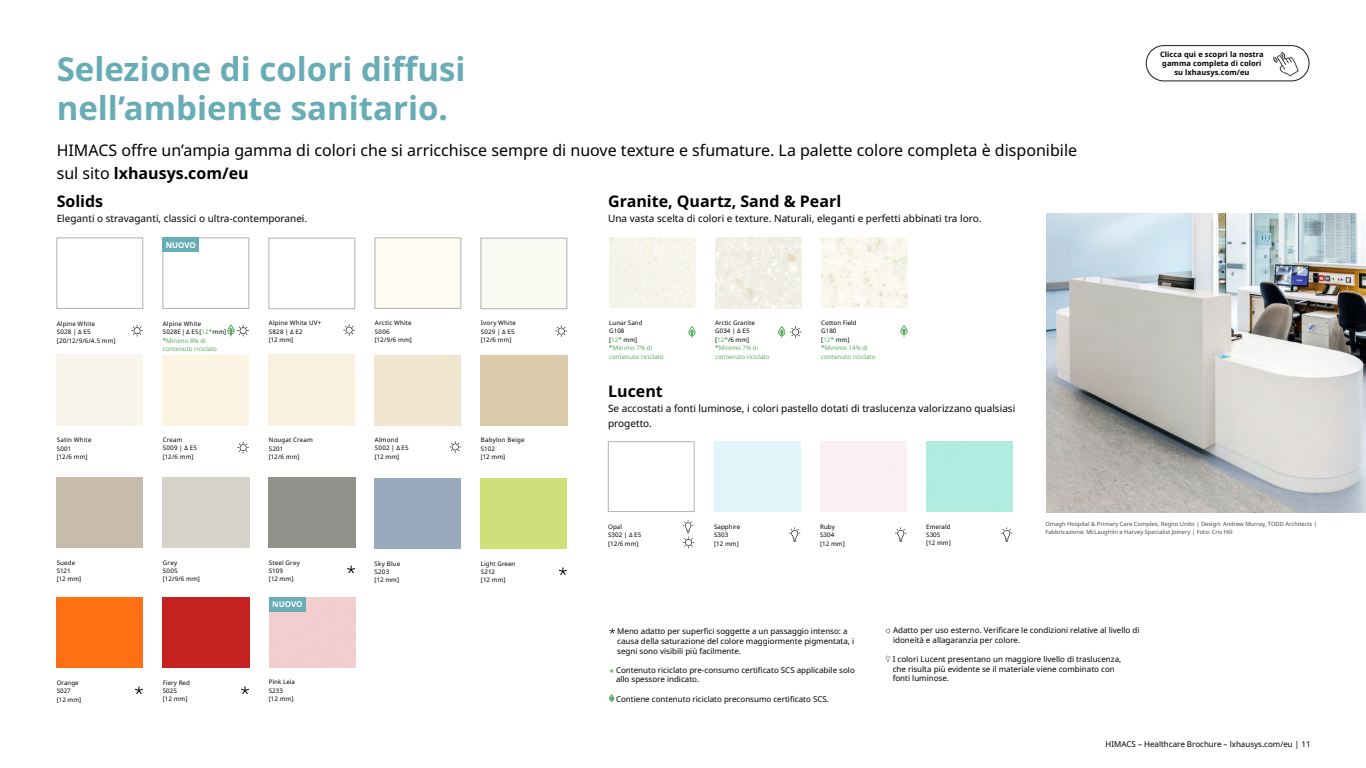
<style>
.page{position:relative;width:1366px;height:768px;background:#fff}
.page>*{position:absolute;margin:0;border:0;box-sizing:border-box;transform-origin:0 0}
.t1{font:700 33px/39.5px "Noto Sans";color:#68acb6}
.t2{font:16px/22.5px "Noto Sans";color:#000}
.t3{font:700 16px "Noto Sans";color:#000}
.t4{font:10px/15px "Noto Sans";color:#000}
.t5{font:8px/9.6px "Noto Sans";color:#000}
.t6{font:700 8px "Noto Sans";letter-spacing:-.005em;color:#fff}
.t7{font:700 7.5px/9px "Noto Sans";letter-spacing:.01em;color:#000;text-align:center}
.t8{font:6.2px/8.4px "Noto Sans";letter-spacing:.025em;color:#000}
.t9{font:6.2px/8.5px "Noto Sans";color:#58ad5f}
.t10{font:6.2px/8.4px "Noto Sans";letter-spacing:.005em;color:#000}
.t11{font:5.8px/7.2px "Noto Sans";color:#4d4d4d}
.s1{font-weight:700}
.s2{color:#000}
.s3{color:#58ad5f}
</style>
<div class="page">
<svg style="left:609px;top:628px;width:6px;height:6px"></svg>
<svg style="left:609px;top:694px;width:5px;height:9px"></svg>
<svg style="left:885px;top:628px;width:6px;height:6px"></svg>
<svg style="left:885px;top:655px;width:6px;height:7px"></svg>
<div style="left:1146px;top:45px;width:163px;height:36px;border:1px solid #000;border-radius:18px"></div>
<img style="left:1273px;top:51px;width:28px;height:27px">
<img style="left:1046px;top:214px;width:320px;height:298px">
<svg style="left:57px;top:238px;width:86px;height:71px"></svg>
<svg style="left:131px;top:325px;width:12px;height:12px"></svg>
<svg style="left:343px;top:324px;width:12px;height:12px"></svg>
<div style="left:375px;top:238px;width:86px;height:71px;border:1px solid #b1b4b4"></div>
<div style="left:481px;top:238px;width:86px;height:71px;background:#f9faf2"></div>
<svg style="left:555px;top:325px;width:12px;height:12px"></svg>
<svg style="left:237px;top:442px;width:12px;height:11px"></svg>
<svg style="left:449px;top:441px;width:12px;height:12px"></svg>
<svg style="left:347px;top:566px;width:8px;height:7px"></svg>
<svg style="left:559px;top:567px;width:8px;height:8px"></svg>
<div style="left:57px;top:597px;width:86px;height:70px;background:#ff6f14"></div>
<svg style="left:135px;top:686px;width:8px;height:8px"></svg>
<div style="left:163px;top:597px;width:86px;height:70px;background:#c52120"></div>
<svg style="left:241px;top:686px;width:8px;height:8px"></svg>
<img style="left:715px;top:238px;width:86px;height:70px">
<svg style="left:900px;top:325px;width:8px;height:12px"></svg>
<img style="left:822px;top:238px;width:85px;height:70px">
<div style="left:608px;top:441px;width:86px;height:71px;border:1px solid #b1b4b4"></div>
<svg style="left:683px;top:520px;width:11px;height:28px"></svg>
<svg style="left:789px;top:527px;width:11px;height:15px"></svg>
<svg style="left:895px;top:527px;width:11px;height:15px"></svg>
<svg style="left:1001px;top:527px;width:11px;height:15px"></svg>
<div style="left:269px;top:597px;width:86px;height:70px;background:#f3cece"></div>
<svg style="left:269px;top:238px;width:86px;height:71px"></svg>
<svg style="left:163px;top:238px;width:86px;height:71px"></svg>
<svg style="left:227px;top:325px;width:22px;height:12px"></svg>
<svg style="left:778px;top:326px;width:23px;height:12px"></svg>
<svg style="left:688px;top:326px;width:8px;height:12px"></svg>
<div style="left:163px;top:238px;width:36px;height:14px;background:#68acb6"></div>
<div style="left:269px;top:597px;width:37px;height:14px;background:#68acb6"></div>
<h1 class="t1" style="left:57px;top:50px;width:410px">Selezione di colori diffusi nell’ambiente sanitario.</h1>
<h2 class="t2" style="left:57px;top:139px;width:1022px">HIMACS offre un’ampia gamma di colori che si arricchisce sempre di nuove texture e sfumature. La palette colore completa è disponibile sul sito <span class="s1">lxhausys.com/eu</span></h2>
<h2 class="t3" style="left:608px;top:190px;width:235px">Granite, Quartz, Sand &amp; Pearl</h2>
<p class="t4" style="left:608px;top:211px;width:375px">Una vasta scelta di colori e texture. Naturali, eleganti e perfetti abbinati tra loro.</p>
<h2 class="t3" style="left:57px;top:190px;width:48px">Solids</h2>
<p class="t4" style="left:57px;top:211px;width:252px">Eleganti o stravaganti, classici o ultra-contemporanei.</p>
<p class="t6" style="left:166px;top:239px;width:32px">NUOVO</p>
<p class="t8" style="left:57px;top:320px;width:61px">Alpine White<br>S028 | ∆ E5 [20/12/9/6/4.5 mm]</p>
<p class="t8" style="left:269px;top:319px;width:54px">Alpine White UV+<br>S828 | ∆ E2<br>[12 mm]</p>
<p class="t8" style="left:375px;top:319px;width:39px">Arctic White<br>S006 [12/9/6 mm]</p>
<p class="t8" style="left:481px;top:319px;width:37px">Ivory White<br>S029 | ∆ E5 [12/6 mm]</p>
<p class="t9" style="left:163px;top:320px;width:65px"><span class="s2">Alpine White<br>S028E | ∆ E5 [</span>12⁕ <span class="s2">mm] </span>⁕Minimo 8% di contenuto riciclato</p>
<p class="t8" style="left:57px;top:436px;width:36px">Satin White<br>S001<br>[12/6 mm]</p>
<p class="t8" style="left:163px;top:436px;width:36px">Cream<br>S009 | ∆ E5 [12/6 mm]</p>
<p class="t8" style="left:269px;top:436px;width:46px">Nougat Cream<br>S201<br>[12/6 mm]</p>
<p class="t8" style="left:375px;top:436px;width:36px">Almond<br>S002 | ∆ E5 [12 mm]</p>
<p class="t8" style="left:481px;top:436px;width:45px">Babylon Beige<br>S102<br>[12 mm]</p>
<p class="t9" style="left:609px;top:319px;width:56px"><span class="s2">Lunar Sand<br>G108<br>[</span>12⁕ <span class="s2">mm] </span>⁕Minimo 7% di contenuto riciclato</p>
<p class="t9" style="left:715px;top:319px;width:56px"><span class="s2">Arctic Granite<br>G034 | ∆ E5 [</span>12⁕<span class="s2">/6 mm] </span>⁕Minimo 7% di contenuto riciclato</p>
<p class="t9" style="left:821px;top:319px;width:56px"><span class="s2">Cotton Field<br>G180<br>[</span>12⁕ <span class="s2">mm] </span>⁕Minimo 14% di contenuto riciclato</p>
<h2 class="t3" style="left:608px;top:380px;width:56px">Lucent</h2>
<p class="t4" style="left:608px;top:401px;width:409px">Se accostati a fonti luminose, i colori pastello dotati di traslucenza valorizzano qualsiasi progetto.</p>
<p class="t7" style="left:1160px;top:50px;width:105px">Clicca qui e scopri la nostra gamma completa di colori su lxhausys.com/eu</p>
<p class="t8" style="left:57px;top:558px;width:26px">Suede<br>S121 [12 mm]</p>
<p class="t8" style="left:163px;top:558px;width:39px">Grey<br>S005 [12/9/6 mm]</p>
<p class="t8" style="left:269px;top:558px;width:32px">Steel Grey<br>S109<br>[12 mm]</p>
<p class="t8" style="left:375px;top:559px;width:27px">Sky Blue<br>S203<br>[12 mm]</p>
<p class="t10" style="left:481px;top:559px;width:36px">Light Green<br>S212<br>[12 mm]</p>
<p class="t10" style="left:57px;top:679px;width:26px">Orange<br>S027 [12 mm]</p>
<p class="t10" style="left:163px;top:678px;width:29px">Fiery Red<br>S025<br>[12 mm]</p>
<p class="t6" style="left:272px;top:598px;width:32px">NUOVO</p>
<p class="t10" style="left:269px;top:678px;width:28px">Pink Leia<br>S233<br>[12 mm]</p>
<p class="t10" style="left:608px;top:522px;width:35px">Opal<br>S302 | ∆ E5 [12/6 mm]</p>
<p class="t10" style="left:714px;top:522px;width:28px">Sapphire<br>S303<br>[12 mm]</p>
<p class="t10" style="left:820px;top:522px;width:26px">Ruby<br>S304 [12 mm]</p>
<p class="t10" style="left:926px;top:522px;width:26px">Emerald<br>S305 [12 mm]</p>
<p class="t11" style="left:1045px;top:521px;width:273px">Omagh Hospital &amp; Primary Care Complex, Regno Unito | Design: Andrew Murray, TODD Architects |<br>Fabbricazione: McLaughlin e Harvey Specialist Joinery | Foto: Cris Hill</p>
<p class="t5" style="left:617px;top:627px;width:238px">Meno adatto per superfici soggette a un passaggio intenso: a causa della saturazione del colore maggiormente pigmentata, i segni sono visibili più facilmente.</p>
<p class="t5" style="left:616px;top:665px;width:240px;text-indent:-7px"><span class="s3">⁕</span> Contenuto riciclato pre-consumo certificato SCS applicabile solo allo spessore indicato.</p>
<p class="t5" style="left:616px;top:694px;width:214px">Contiene contenuto riciclato preconsumo certificato SCS.</p>
<p class="t5" style="left:893px;top:626px;width:248px">Adatto per uso esterno. Verificare le condizioni relative al livello di idoneità e allagaranzia per colore.</p>
<p class="t5" style="left:893px;top:655px;width:230px">I colori Lucent presentano un maggiore livello di traslucenza, che risulta più evidente se il materiale viene combinato con fonti luminose.</p>
<p class="t5" style="left:1106px;top:740px;width:206px">HIMACS – Healthcare Brochure – lxhausys.com/eu | 11</p>
</div>
